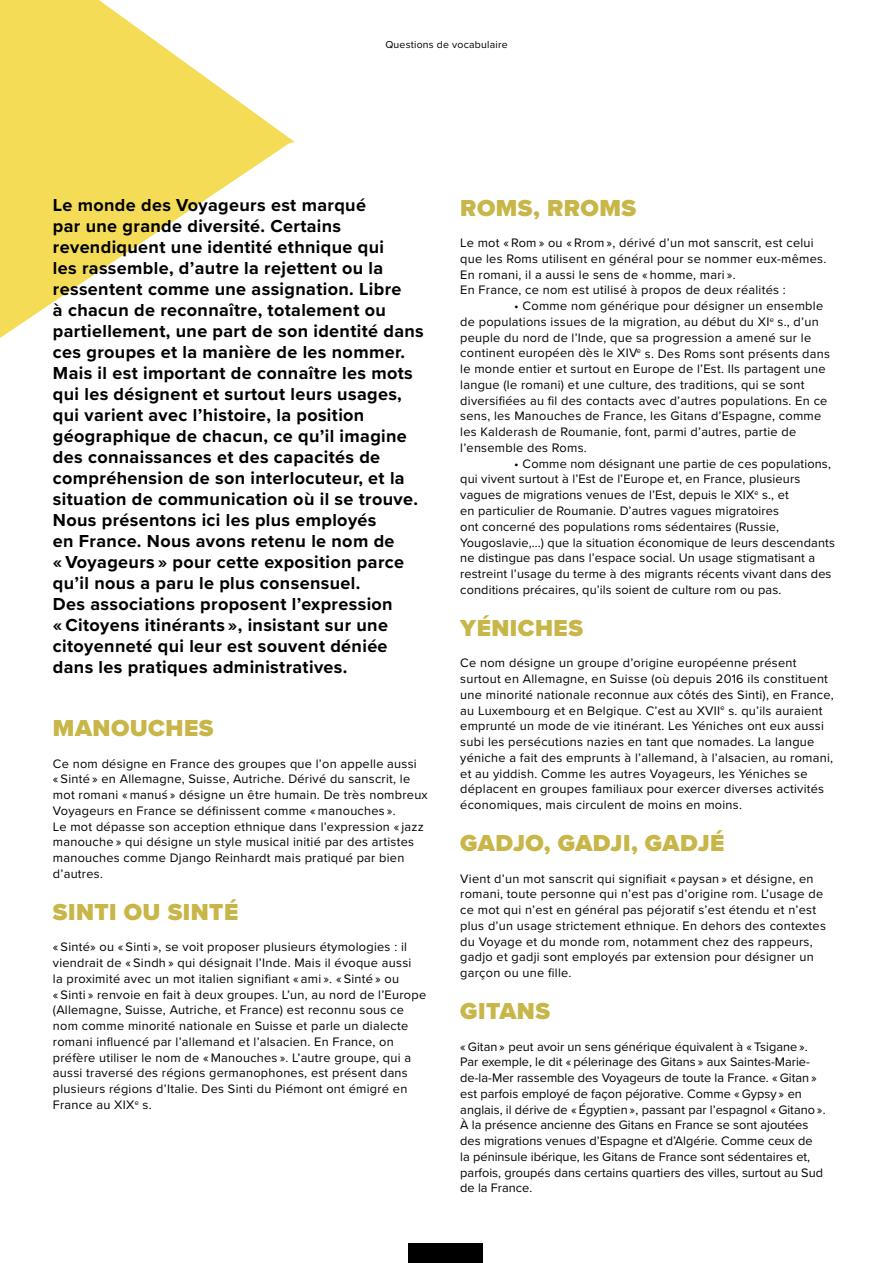
<style>
.page{position:relative;width:893px;height:1263px;background:#fff}
.page>*{position:absolute;margin:0;border:0;box-sizing:border-box;transform-origin:0 0}
.t1{font:900 24px "Proxima Nova";letter-spacing:.02em;color:#c8b648}
.t2{font:700 18px/21px "Proxima Nova";letter-spacing:.02em;color:#000}
.t3{font:12.75px/15.8px "Proxima Nova";letter-spacing:.02em;color:#000}
.t4{font:12.75px/15.8px "Proxima Nova";color:#000}
.t5{font:10.5px "Proxima Nova";letter-spacing:.02em;color:#000}
</style>
<div class="page">
<svg style="left:0;top:0;width:295px;height:338px;fill:#f4dc57"></svg>
<div style="left:408px;top:1243px;width:75px;height:20px;background:#000"></div>
<p class="t5" style="left:385px;top:37px;width:124px">Questions de vocabulaire</p>
<p class="t2" style="left:53px;top:194px;width:372px">Le monde des Voyageurs est marqué<br>par une grande diversité. Certains revendiquent une identité ethnique qui<br>les rassemble, d’autre la rejettent ou la ressentent comme une assignation. Libre<br>à chacun de reconnaître, totalement ou partiellement, une part de son identité dans ces groupes et la manière de les nommer.<br>Mais il est important de connaître les mots qui les désignent et surtout leurs usages, qui varient avec l’histoire, la position géographique de chacun, ce qu’il imagine des connaissances et des capacités de compréhension de son interlocuteur, et la situation de communication où il se trouve.<br>Nous présentons ici les plus employés<br>en France. Nous avons retenu le nom de<br>« Voyageurs » pour cette exposition parce qu’il nous a paru le plus consensuel.<br>Des associations proposent l’expression<br>« Citoyens itinérants », insistant sur une citoyenneté qui leur est souvent déniée dans les pratiques administratives.</p>
<h1 class="t1" style="left:53px;top:710px;width:162px">MANOUCHES</h1>
<p class="t3" style="left:53px;top:755px;width:376px">Ce nom désigne en France des groupes que l’on appelle aussi<br>« Sinté » en Allemagne, Suisse, Autriche. Dérivé du sanscrit, le mot romani « manuś » désigne un être humain. De très nombreux Voyageurs en France se définissent comme « manouches ».<br>Le mot dépasse son acception ethnique dans l’expression « jazz manouche » qui désigne un style musical initié par des artistes manouches comme Django Reinhardt mais pratiqué par bien d’autres.</p>
<h1 class="t1" style="left:53px;top:894px;width:187px">SINTI OU SINTÉ</h1>
<p class="t3" style="left:53px;top:939px;width:375px">« Sinté» ou « Sinti », se voit proposer plusieurs étymologies : il viendrait de « Sindh » qui désignait l’Inde. Mais il évoque aussi<br>la proximité avec un mot italien signifiant « ami ». « Sinté » ou<br>« Sinti » renvoie en fait à deux groupes. L’un, au nord de l’Europe (Allemagne, Suisse, Autriche, et France) est reconnu sous ce nom comme minorité nationale en Suisse et parle un dialecte romani influencé par l’allemand et l’alsacien. En France, on préfère utiliser le nom de « Manouches ». L’autre groupe, qui a aussi traversé des régions germanophones, est présent dans plusieurs régions d’Italie. Des Sinti du Piémont ont émigré en France au XIX<sup>e</sup> s.</p>
<h1 class="t1" style="left:460px;top:190px;width:177px">ROMS, RROMS</h1>
<p class="t3" style="left:460px;top:235px;width:368px">Le mot « Rom » ou « Rrom », dérivé d’un mot sanscrit, est celui que les Roms utilisent en général pour se nommer eux-mêmes.<br>En romani, il a aussi le sens de « homme, mari ».<br>En France, ce nom est utilisé à propos de deux réalités :</p>
<p class="t3" style="left:460px;top:298px;width:371px;text-indent:54px">• Comme nom générique pour désigner un ensemble de populations issues de la migration, au début du XI<sup>e</sup> s., d’un peuple du nord de l’Inde, que sa progression a amené sur le continent européen dès le XIV<sup>e</sup> s. Des Roms sont présents dans le monde entier et surtout en Europe de l’Est. Ils partagent une langue (le romani) et une culture, des traditions, qui se sont diversifiées au fil des contacts avec d’autres populations. En ce sens, les Manouches de France, les Gitans d’Espagne, comme les Kalderash de Roumanie, font, parmi d’autres, partie de l’ensemble des Roms.</p>
<p class="t3" style="left:460px;top:455px;width:376px;text-indent:54px">• Comme nom désignant une partie de ces populations, qui vivent surtout à l’Est de l’Europe et, en France, plusieurs vagues de migrations venues de l’Est, depuis le XIX<sup>e</sup> s., et<br>en particulier de Roumanie. D’autres vagues migratoires<br>ont concerné des populations roms sédentaires (Russie, Yougoslavie,...) que la situation économique de leurs descendants ne distingue pas dans l’espace social. Un usage stigmatisant a restreint l’usage du terme à des migrants récents vivant dans des conditions précaires, qu’ils soient de culture rom ou pas.</p>
<h1 class="t1" style="left:460px;top:610px;width:124px">YÉNICHES</h1>
<p class="t3" style="left:460px;top:655px;width:375px">Ce nom désigne un groupe d’origine européenne présent surtout en Allemagne, en Suisse (où depuis 2016 ils constituent une minorité nationale reconnue aux côtés des Sinti), en France, au Luxembourg et en Belgique. C’est au XVII<sup>e</sup> s. qu’ils auraient emprunté un mode de vie itinérant. Les Yéniches ont eux aussi subi les persécutions nazies en tant que nomades. La langue yéniche a fait des emprunts à l’allemand, à l’alsacien, au romani, et au yiddish. Comme les autres Voyageurs, les Yéniches se déplacent en groupes familiaux pour exercer diverses activités économiques, mais circulent de moins en moins.</p>
<h1 class="t1" style="left:460px;top:825px;width:266px">GADJO, GADJI, GADJÉ</h1>
<p class="t3" style="left:460px;top:870px;width:367px">Vient d’un mot sanscrit qui signifiait « paysan » et désigne, en romani, toute personne qui n’est pas d’origine rom. L’usage de ce mot qui n’est en général pas péjoratif s’est étendu et n’est plus d’un usage strictement ethnique. En dehors des contextes du Voyage et du monde rom, notamment chez des rappeurs, gadjo et gadji sont employés par extension pour désigner un garçon ou une fille.</p>
<h1 class="t1" style="left:460px;top:993px;width:91px">GITANS</h1>
<p class="t4" style="left:460px;top:1038px;width:367px">« Gitan » peut avoir un sens générique équivalent à « Tsigane ».<br>Par exemple, le dit « pélerinage des Gitans » aux Saintes-Marie&shy;de-la-Mer rassemble des Voyageurs de toute la France. « Gitan » est parfois employé de façon péjorative. Comme « Gypsy » en anglais, il dérive de « Égyptien », passant par l’espagnol « Gitano ».<br>À la présence ancienne des Gitans en France se sont ajoutées des migrations venues d’Espagne et d’Algérie. Comme ceux de<br>la péninsule ibérique, les Gitans de France sont sédentaires et, parfois, groupés dans certains quartiers des villes, surtout au Sud de la France.</p>
</div>
